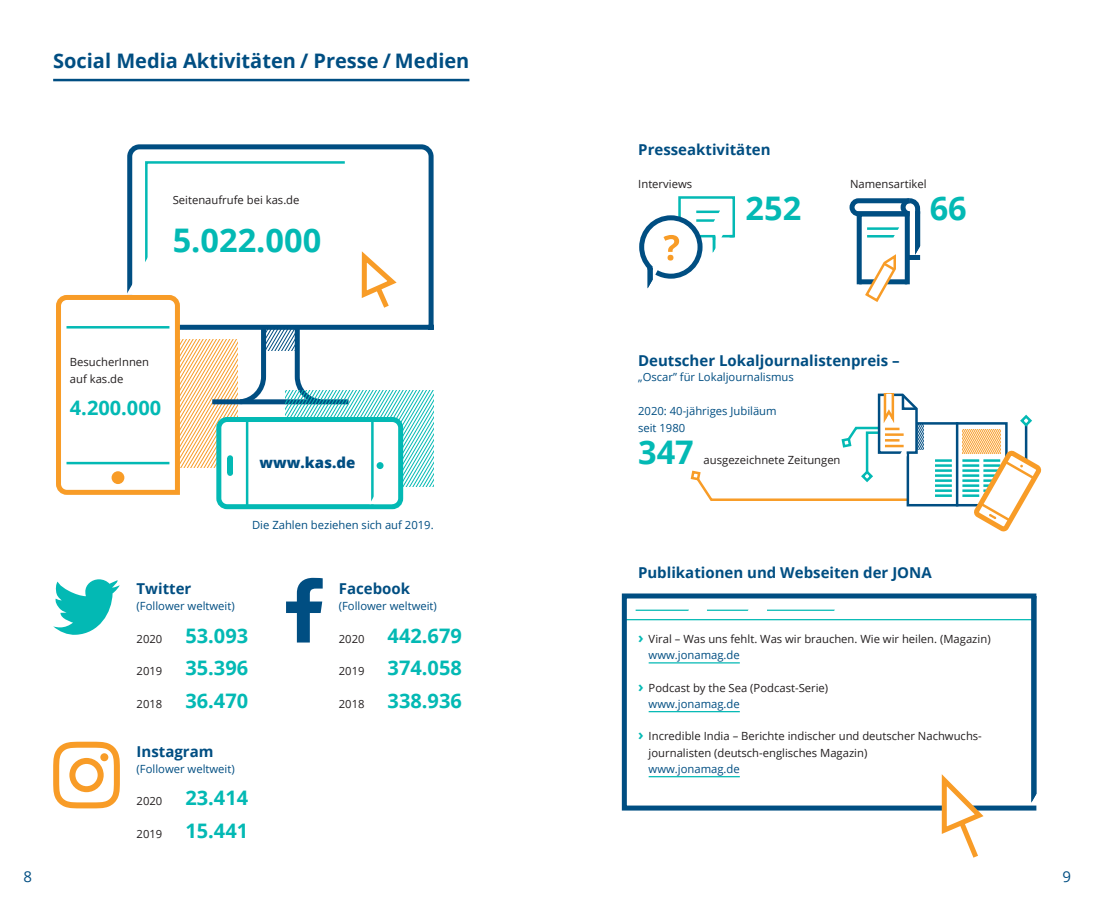
<style>
.page{position:relative;width:1099px;height:904px;background:#fff}
.page>*{position:absolute;margin:0;border:0;box-sizing:border-box;transform-origin:0 0}
.t1{font:700 32.5px "Open Sans";color:#03b9b4}
.t2{font:700 20px/32.5px "Open Sans";color:#03b9b4;text-align:justify}
.t3{font:700 20px "Open Sans";color:#004e82}
.t4{font:700 15px "Open Sans";color:#004e82}
.t5{font:800 15px "Open Sans";color:#004e82}
.t6{font:15px "Open Sans";color:#004e82}
.t7{font:11.25px/16.2px "Open Sans";color:#231f20}
.t8{font:11.25px "Open Sans";color:#004e82}
.s1{font-weight:700;font-size:15px;color:#03b9b4}
.s2{color:#004e82}
</style>
<div class="page">
<div style="left:906px;top:422px;width:101px;height:84px;border:2px solid #004e82"></div>
<hr style="left:955px;top:423px;width:3px;height:82px;background:#004e82">
<svg style="left:690px;top:393px;width:229px;height:109px"></svg>
<svg style="left:916px;top:423px;width:7px;height:27px"></svg>
<svg style="left:962px;top:429px;width:7px;height:25px"></svg>
<hr style="left:962px;top:459px;width:17px;height:3px;background:#03b9b4">
<hr style="left:962px;top:469px;width:17px;height:3px;background:#03b9b4">
<hr style="left:962px;top:479px;width:17px;height:3px;background:#03b9b4">
<hr style="left:962px;top:489px;width:17px;height:3px;background:#03b9b4">
<hr style="left:962px;top:464px;width:17px;height:3px;background:#03b9b4">
<hr style="left:962px;top:474px;width:17px;height:3px;background:#03b9b4">
<hr style="left:962px;top:484px;width:17px;height:3px;background:#03b9b4">
<hr style="left:962px;top:494px;width:17px;height:3px;background:#03b9b4">
<hr style="left:935px;top:459px;width:16px;height:3px;background:#03b9b4">
<hr style="left:935px;top:469px;width:16px;height:3px;background:#03b9b4">
<hr style="left:935px;top:479px;width:16px;height:3px;background:#03b9b4">
<hr style="left:935px;top:489px;width:16px;height:3px;background:#03b9b4">
<hr style="left:935px;top:464px;width:16px;height:3px;background:#03b9b4">
<hr style="left:935px;top:474px;width:16px;height:3px;background:#03b9b4">
<hr style="left:935px;top:484px;width:16px;height:3px;background:#03b9b4">
<hr style="left:935px;top:494px;width:16px;height:3px;background:#03b9b4">
<svg style="left:969px;top:414px;width:72px;height:117px"></svg>
<svg style="left:127px;top:144px;width:306px;height:186px"></svg>
<svg style="left:359px;top:246px;width:40px;height:67px"></svg>
<svg style="left:347px;top:390px;width:86px;height:96px"></svg>
<div style="left:219px;top:419px;width:181px;height:87px;background:#fff;border-radius:8px"></div>
<div style="left:216px;top:417px;width:187px;height:92px;border:5px solid #03b9b4;border-radius:8px"></div>
<hr style="left:371px;top:419px;width:2px;height:86px;background:#03b9b4">
<hr style="left:246px;top:419px;width:2px;height:87px;background:#03b9b4">
<div style="left:376px;top:462px;width:7px;height:7px;background:#03b9b4;border-radius:50%"></div>
<svg style="left:56px;top:160px;width:291px;height:337px"></svg>
<div style="left:227px;top:458px;width:6px;height:15px;background:#03b9b4"></div>
<svg style="left:369px;top:483px;width:23px;height:21px"></svg>
<div style="left:112px;top:471px;width:12px;height:13px;background:#f89c27;border-radius:50%"></div>
<hr style="left:53px;top:79px;width:416px;height:2px;background:#004e82">
<svg style="left:849px;top:198px;width:72px;height:104px"></svg>
<svg style="left:639px;top:196px;width:96px;height:92px"></svg>
<svg style="left:53px;top:741px;width:67px;height:67px"></svg>
<div style="left:100px;top:753px;width:8px;height:8px;background:#f89c27;border-radius:50%"></div>
<svg style="left:53px;top:579px;width:67px;height:56px"></svg>
<svg style="left:286px;top:578px;width:37px;height:64px"></svg>
<hr style="left:648px;top:662px;width:91px;height:1px;background:#03b9b4">
<hr style="left:648px;top:711px;width:91px;height:1px;background:#03b9b4">
<hr style="left:648px;top:776px;width:91px;height:1px;background:#03b9b4">
<hr style="left:625px;top:619px;width:407px;height:1px;background:#03b9b4">
<div style="left:622px;top:593px;width:414px;height:217px;border:5px solid #004e82"></div>
<svg style="left:1031px;top:596px;width:5px;height:206px"></svg>
<svg style="left:635px;top:609px;width:54px;height:2px"></svg>
<svg style="left:707px;top:609px;width:41px;height:2px"></svg>
<svg style="left:767px;top:609px;width:67px;height:2px"></svg>
<svg style="left:939px;top:774px;width:47px;height:84px"></svg>
<h2 class="t3" style="left:53px;top:47px;width:418px">Social Media Aktivitäten / Presse / Medien</h2>
<p class="t7" style="left:173px;top:191px;width:128px">Seitenaufrufe bei kas.de</p>
<h1 class="t1" style="left:173px;top:217px;width:150px">5.022.000</h1>
<p class="t7" style="left:70px;top:354px;width:81px">BesucherInnen auf kas.de</p>
<h2 class="t2" style="left:70px;top:391px;width:93px">4.200.000</h2>
<h3 class="t5" style="left:259px;top:451px;width:97px">www.kas.de</h3>
<p class="t8" style="left:252px;top:517px;width:183px">Die Zahlen beziehen sich auf 2019.</p>
<h3 class="t4" style="left:137px;top:578px;width:56px">Twitter</h3>
<p class="t8" style="left:137px;top:598px;width:100px">(Follower weltweit)</p>
<p class="t7" style="left:137px;top:630px;width:27px">2020</p>
<p class="t7" style="left:137px;top:663px;width:27px">2019</p>
<p class="t7" style="left:137px;top:695px;width:27px">2018</p>
<h2 class="t2" style="left:185px;top:619px;width:64px">53.093<br>35.396<br>36.470</h2>
<h3 class="t4" style="left:137px;top:740px;width:78px">Instagram</h3>
<p class="t8" style="left:137px;top:761px;width:100px">(Follower weltweit)</p>
<p class="t7" style="left:137px;top:793px;width:27px">2020</p>
<p class="t7" style="left:137px;top:825px;width:27px">2019</p>
<h2 class="t2" style="left:185px;top:781px;width:64px">23.414<br>15.441</h2>
<h3 class="t4" style="left:339px;top:578px;width:73px">Facebook</h3>
<p class="t8" style="left:339px;top:598px;width:100px">(Follower weltweit)</p>
<p class="t7" style="left:339px;top:630px;width:27px">2020</p>
<p class="t7" style="left:339px;top:663px;width:27px">2019</p>
<p class="t7" style="left:339px;top:695px;width:27px">2018</p>
<h2 class="t2" style="left:387px;top:619px;width:76px">442.679<br>374.058<br>338.936</h2>
<h3 class="t4" style="left:638px;top:139px;width:134px">Presseaktivitäten</h3>
<p class="t7" style="left:638px;top:175px;width:55px">Interviews</p>
<h1 class="t1" style="left:745px;top:185px;width:57px">252</h1>
<p class="t7" style="left:850px;top:175px;width:78px">Namensartikel</p>
<h1 class="t1" style="left:929px;top:185px;width:39px">66</h1>
<h3 class="t4" style="left:638px;top:350px;width:263px">Deutscher Lokaljournalistenpreis –</h3>
<p class="t8" style="left:638px;top:370px;width:157px">„Oscar” für Lokaljournalismus</p>
<p class="t8" style="left:638px;top:403px;width:140px">2020: 40-jähriges Jubiläum</p>
<p class="t8" style="left:638px;top:420px;width:49px">seit 1980</p>
<h1 class="t1" style="left:638px;top:429px;width:57px">347</h1>
<p class="t7" style="left:703px;top:451px;width:138px">ausgezeichnete Zeitungen</p>
<h3 class="t4" style="left:638px;top:562px;width:295px">Publikationen und Webseiten der JONA</h3>
<p class="t7" style="left:648px;top:630px;width:343px;text-indent:-11px"><span class="s1">›</span> Viral – Was uns fehlt. Was wir brauchen. Wie wir heilen. (Magazin) <span class="s2">www.jonamag.de</span></p>
<p class="t7" style="left:648px;top:679px;width:181px;text-indent:-11px"><span class="s1">›</span> Podcast by the Sea (Podcast-Serie) <span class="s2">www.jonamag.de</span></p>
<p class="t7" style="left:648px;top:728px;width:335px;text-indent:-11px"><span class="s1">›</span> Incredible India – Berichte indischer und deutscher Nachwuchs&shy;journalisten (deutsch-englisches Magazin)</p>
<p class="t8" style="left:648px;top:761px;width:93px">www.jonamag.de</p>
<h3 class="t6" style="left:23px;top:866px;width:10px">8</h3>
<h3 class="t6" style="left:1062px;top:866px;width:10px">9</h3>
</div>
